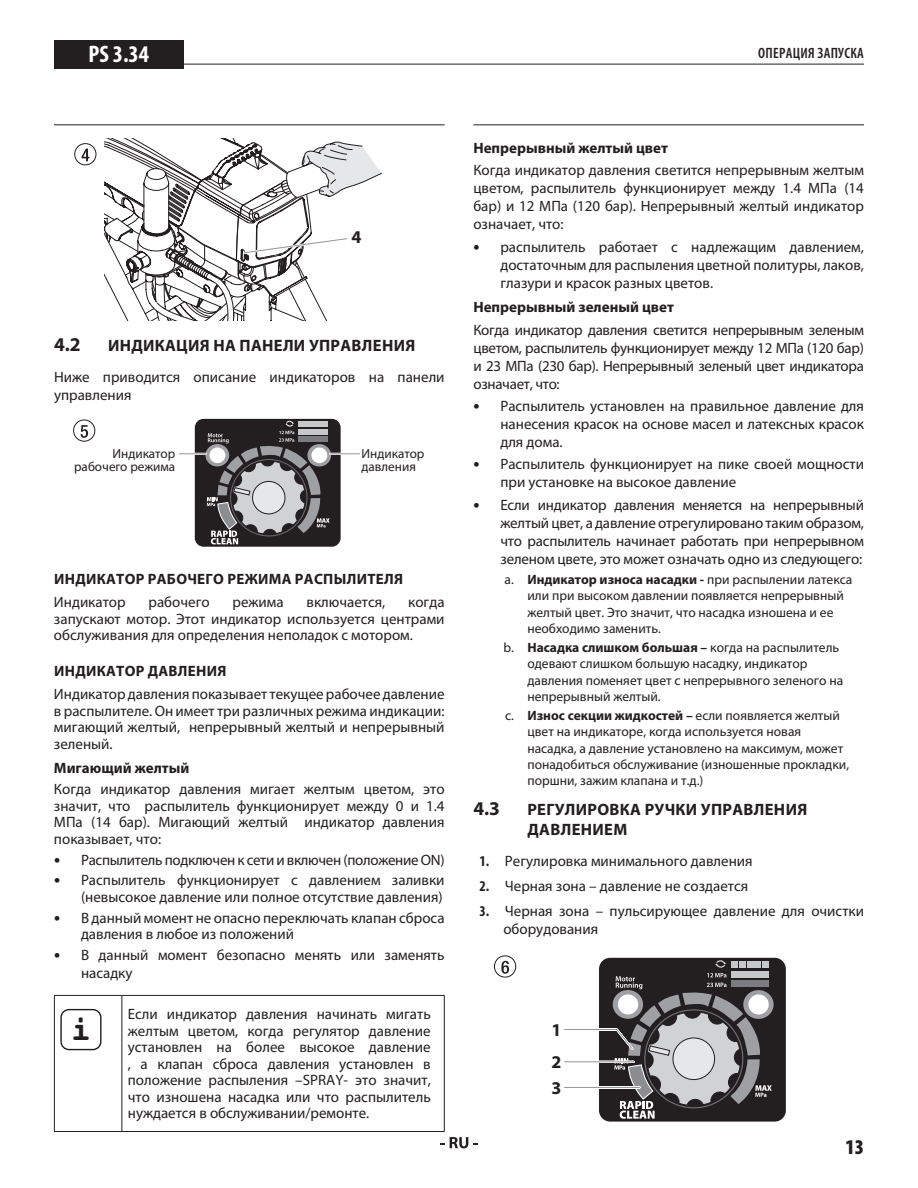
<style>
.page{position:relative;width:918px;height:1188px;background:#fff}
.page>*{position:absolute;margin:0;border:0;box-sizing:border-box;transform-origin:0 0}
.t1{font:700 33.6px "Courier";color:#231f20}
.t2{font:700 condensed 24px "Myriad Pro";color:#fff}
.t3{font:900 condensed 21px "Myriad Pro";color:#231f20}
.t4{font:700 19.5px "Myriad Pro";color:#231f20}
.t5{font:700 18px/32.4px "Myriad Pro";color:#231f20}
.t6{font:700 16.5px/19.8px "Myriad Pro";letter-spacing:.02em;color:#231f20}
.t7{font:15px/18px "Myriad Pro";color:#231f20;text-align:justify}
.t8{font:700 15px "Myriad Pro";color:#231f20}
.t9{font:700 15px "Myriad Pro";letter-spacing:.02em;color:#231f20}
.t10{font:15px "Myriad Pro";letter-spacing:-.02em;color:#231f20}
.t11{font:600 condensed 15px "Myriad Pro";letter-spacing:.02em;color:#231f20}
.t12{font:13.5px/16.2px "Myriad Pro";color:#231f20}
.t13{font:13.2px/13.2px "Myriad Pro";color:#231f20}
.s1{font-weight:700;font-size:18px}
.s2{font-weight:700}
.s3{font-weight:700;font-stretch:condensed}
</style>
<div class="page">
<svg style="left:440px;top:1137px;width:38px;height:11px"></svg>
<hr style="left:54px;top:64px;width:810px;height:1px;background:#231f20">
<div style="left:54px;top:40px;width:130px;height:29px;background:#231f20"></div>
<hr style="left:54px;top:124px;width:391px;height:1px;background:#231f20">
<svg style="left:105px;top:139px;width:277px;height:182px"></svg>
<svg style="left:82px;top:149px;width:7px;height:12px"></svg>
<div style="left:74px;top:143px;width:22px;height:22px;border:1px solid #231f20;border-radius:50%"></div>
<div style="left:195px;top:419px;width:146px;height:128px;background:#231f20;border-radius:9px"></div>
<hr style="left:330px;top:453px;width:30px;height:2px;background:#fff">
<hr style="left:330px;top:453px;width:30px;height:1px;background:#939598">
<svg style="left:179px;top:419px;width:151px;height:125px"></svg>
<svg style="left:81px;top:425px;width:7px;height:13px"></svg>
<div style="left:73px;top:420px;width:22px;height:22px;border:1px solid #231f20;border-radius:50%"></div>
<hr style="left:122px;top:996px;width:1px;height:135px;background:#231f20">
<hr style="left:54px;top:995px;width:68px;height:1px;background:#231f20">
<hr style="left:54px;top:996px;width:1px;height:135px;background:#231f20">
<hr style="left:122px;top:995px;width:323px;height:1px;background:#231f20">
<hr style="left:444px;top:996px;width:1px;height:135px;background:#231f20">
<hr style="left:54px;top:1131px;width:68px;height:1px;background:#231f20">
<hr style="left:122px;top:1131px;width:323px;height:1px;background:#231f20">
<div style="left:60px;top:1009px;width:42px;height:41px;border:1px solid #231f20;border-radius:8px"></div>
<hr style="left:473px;top:124px;width:391px;height:1px;background:#231f20">
<div style="left:599px;top:958px;width:187px;height:164px;background:#231f20;border-radius:11px"></div>
<svg style="left:743px;top:990px;width:31px;height:29px"></svg>
<svg style="left:564px;top:958px;width:208px;height:161px"></svg>
<hr style="left:565px;top:1061px;width:69px;height:2px;background:#fff">
<hr style="left:565px;top:1061px;width:69px;height:1px;background:#939598">
<hr style="left:565px;top:1086px;width:75px;height:3px;background:#fff">
<hr style="left:565px;top:1087px;width:75px;height:1px;background:#939598">
<svg style="left:501px;top:961px;width:8px;height:13px"></svg>
<div style="left:494px;top:955px;width:22px;height:23px;border:1px solid #231f20;border-radius:50%"></div>
<h2 class="t2" style="left:89px;top:39px;width:11px">PS</h2>
<p class="t11" style="left:758px;top:44px;width:107px">Оп ерация запуска</p>
<h2 class="t2" style="left:113px;top:39px;width:38px">3.34</h2>
<p class="t5" style="left:352px;top:220px;width:11px">4</p>
<h3 class="t4" style="left:54px;top:331px;width:28px">4.2</h3>
<p class="t6" style="left:108px;top:335px;width:308px">Индикация на панели управления</p>
<p class="t7" style="left:54px;top:368px;width:392px">Ниже приводится описание индикаторов на панели управления</p>
<p class="t13" style="left:74px;top:447px;width:103px;text-align:right">Индикатор рабочего режима</p>
<p class="t13" style="left:362px;top:447px;width:64px">Индикатор давления</p>
<p class="t9" style="left:54px;top:569px;width:350px">Индикатор рабочего режима расп ылителя</p>
<p class="t7" style="left:54px;top:593px;width:73px">Индикатор</p>
<p class="t7" style="left:149px;top:593px;width:63px">рабочего</p>
<p class="t7" style="left:233px;top:593px;width:53px">режима</p>
<p class="t7" style="left:307px;top:593px;width:80px">включается,</p>
<p class="t7" style="left:54px;top:594px;width:392px;line-height:16.5px;text-indent:354px">когда запускают мотор. Этот индикатор используется центрами обслуживания для определения неполадок с мотором.</p>
<p class="t9" style="left:54px;top:661px;width:173px">Индикатор давления</p>
<p class="t7" style="left:54px;top:686px;width:392px;line-height:16.5px">Индикатор давления показывает текущее рабочее давление в распылителе. Он имеет три различных режима индикации: мигающий желтый, непрерывный желтый и непрерывный зеленый.</p>
<p class="t8" style="left:54px;top:759px;width:137px">Мигающий желтый</p>
<p class="t7" style="left:54px;top:781px;width:392px;line-height:16.5px">Когда индикатор давления мигает желтым цветом, это значит, что распылитель функционирует между 0 и 1.4<br>МПа (14 бар). Мигающий желтый индикатор давления показывает, что:</p>
<p class="t10" style="left:54px;top:850px;width:392px"><span class="s1">•</span> Распылитель подключен к сети и включен (положение ON)</p>
<p class="t7" style="left:54px;top:872px;width:392px;line-height:16.5px;text-align:right"><span class="s1">•</span> Распылитель функционирует с давлением заливки (невысокое давление или полное отсутствие давления)</p>
<p class="t7" style="left:81px;top:909px;width:365px;line-height:16.5px;text-indent:-27px"><span class="s1">•</span> В данный момент не опасно переключать клапан сброса давления в любое из положений</p>
<p class="t7" style="left:81px;top:946px;width:365px;text-indent:-27px"><span class="s1">•</span> В данный момент безопасно менять или заменять насадку</p>
<h1 class="t1" style="left:71px;top:1007px;width:22px">i</h1>
<p class="t7" style="left:128px;top:1006px;width:304px;line-height:16.5px">Если индикатор давления начинать мигать желтым цветом, когда регулятор давление установлен на более высокое давление , а клапан сброса давления установлен в положение распыления –SPRAY- это значит, что изношена насадка или что распылитель нуждается в обслуживании/ремонте.</p>
<p class="t8" style="left:473px;top:138px;width:196px">Непрерывный желтый цвет</p>
<p class="t7" style="left:473px;top:161px;width:392px">Когда индикатор давления светится непрерывным желтым цветом, распылитель функционирует между 1.4 МПа (14 бар) и 12 МПа (120 бар). Непрерывный желтый индикатор означает, что:</p>
<p class="t7" style="left:500px;top:237px;width:365px;text-indent:-27px"><span class="s1">•</span> распылитель работает с надлежащим давлением, достаточным для распыления цветной политуры, лаков, глазури и красок разных цветов.</p>
<p class="t8" style="left:473px;top:298px;width:202px">Непрерывный зеленый цвет</p>
<p class="t7" style="left:473px;top:320px;width:392px">Когда индикатор давления светится непрерывным зеленым цветом, распылитель функционирует между 12 МПа (120 бар) и 23 МПа (230 бар). Непрерывный зеленый цвет индикатора означает, что:</p>
<p class="t7" style="left:500px;top:397px;width:365px;text-indent:-27px"><span class="s1">•</span> Распылитель установлен на правильное давление для нанесения красок на основе масел и латексных красок для дома.</p>
<p class="t7" style="left:500px;top:455px;width:365px;text-indent:-27px"><span class="s1">•</span> Распылитель функционирует на пике своей мощности при установке на высокое давление</p>
<p class="t7" style="left:500px;top:495px;width:365px;text-indent:-27px"><span class="s1">•</span> Если индикатор давления меняется на непрерывный желтый цвет, а давление отрегулировано таким образом, что распылитель начинает работать при непрерывном зеленом цвете, это может означать одно из следующего:</p>
<p class="t12" style="left:527px;top:571px;width:327px;text-indent:-23px">a. <span class="s2">Индикатор износа насадки -</span> при распылении латекса или при высоком давлении появляется непрерывный желтый цвет. Это значит, что насадка изношена и ее необходимо заменить.</p>
<p class="t12" style="left:527px;top:639px;width:317px;text-indent:-24px">b. <span class="s2">Насадка слишком большая –</span> когда на распылитель одевают слишком большую насадку, индикатор давления поменяет цвет с непрерывного зеленого на непрерывный желтый.</p>
<p class="t12" style="left:527px;top:707px;width:323px;text-indent:-22px">c. <span class="s2">Износ секции жидкостей –</span> если появляется желтый цвет на индикаторе, когда используется новая насадка, а давление установлено на максимум, может понадобиться обслуживание (изношенные прокладки, поршни, зажим клапана и т.д.)</p>
<h3 class="t4" style="left:473px;top:796px;width:28px">4.3</h3>
<p class="t6" style="left:527px;top:799px;width:281px">Регулировка ручки управления давлением</p>
<p class="t7" style="left:479px;top:852px;width:275px"><span class="s3">1.</span> Регулировка минимального давления</p>
<p class="t7" style="left:479px;top:877px;width:270px"><span class="s3">2.</span> Черная зона – давление не создается</p>
<p class="t7" style="left:503px;top:901px;width:362px;text-indent:-24px"><span class="s3">3.</span> Черная зона – пульсирующее давление для очистки оборудования</p>
<p class="t5" style="left:552px;top:1013px;width:11px">1<br>2</p>
<p class="t5" style="left:552px;top:1071px;width:11px">3</p>
<h3 class="t3" style="left:845px;top:1133px;width:20px">13</h3>
</div>
